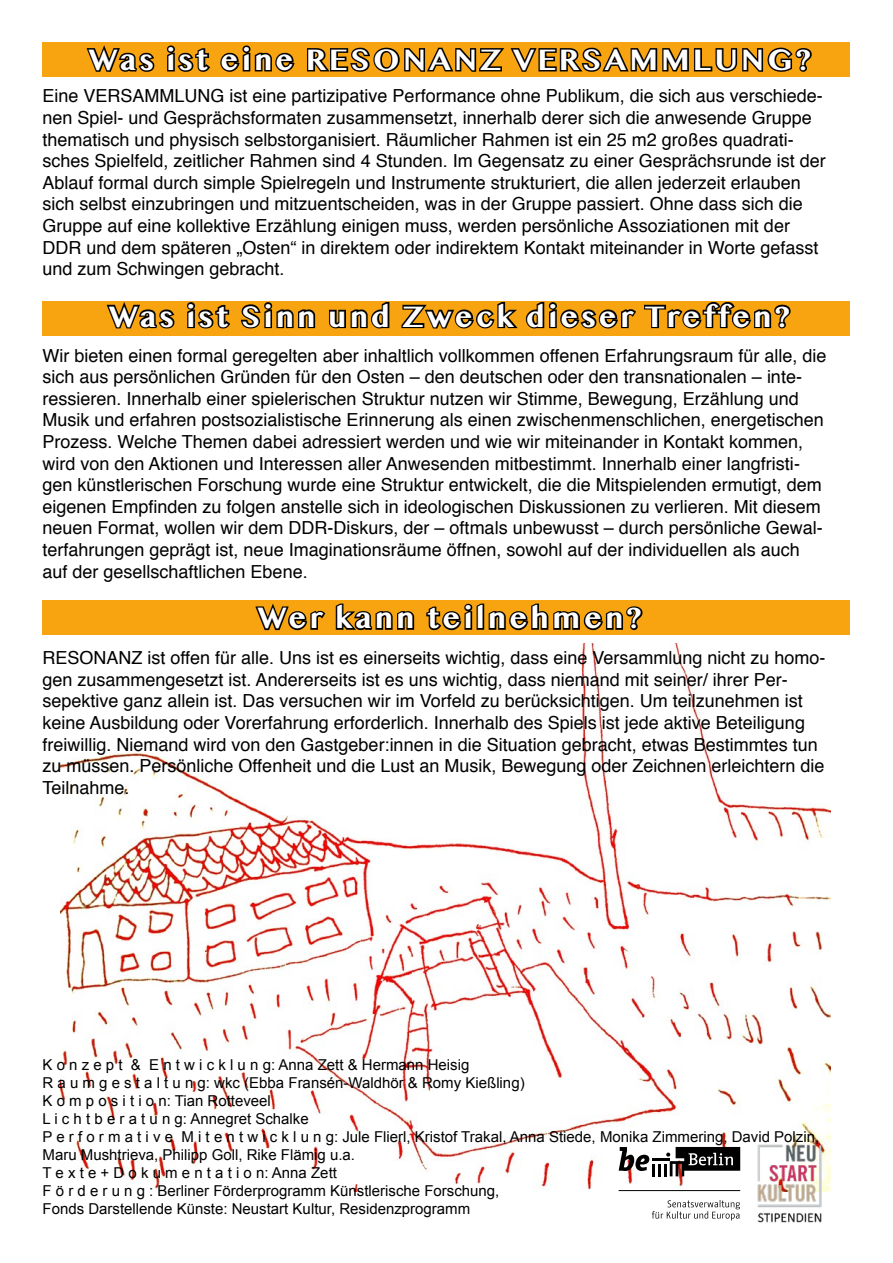
<style>
.page{position:relative;width:893px;height:1263px;background:#fff}
.page>*{position:absolute;margin:0;border:0;box-sizing:border-box;transform-origin:0 0}
.t1{font:700 27px "Bangla MN";letter-spacing:.11em;color:#fff}
.t2{font:18px/21.6px "Helvetica";color:#000}
.t3{font:15px/18px "Arial";color:#000}
</style>
<div class="page">
<img style="left:61px;top:644px;width:769px;height:547px">
<div style="left:43px;top:43px;width:807px;height:34px;background:#f7a410"></div>
<svg style="left:85px;top:42px;width:72px;height:30px"></svg>
<svg style="left:167px;top:45px;width:43px;height:27px"></svg>
<svg style="left:220px;top:45px;width:75px;height:27px"></svg>
<svg style="left:307px;top:47px;width:505px;height:25px"></svg>
<div style="left:43px;top:302px;width:807px;height:34px;background:#f7a410"></div>
<svg style="left:105px;top:301px;width:72px;height:28px"></svg>
<svg style="left:185px;top:301px;width:47px;height:28px"></svg>
<svg style="left:239px;top:301px;width:78px;height:28px"></svg>
<svg style="left:327px;top:301px;width:64px;height:28px"></svg>
<svg style="left:400px;top:301px;width:393px;height:28px"></svg>
<div style="left:43px;top:601px;width:807px;height:34px;background:#f7a410"></div>
<svg style="left:254px;top:600px;width:74px;height:31px"></svg>
<svg style="left:335px;top:603px;width:80px;height:28px"></svg>
<svg style="left:426px;top:603px;width:217px;height:28px"></svg>
<img style="left:755px;top:1142px;width:69px;height:81px">
<svg style="left:619px;top:1147px;width:121px;height:29px"></svg>
<svg style="left:652px;top:1200px;width:88px;height:20px"></svg>
<hr style="left:619px;top:1190px;width:121px;height:1px;background:#000">
<h1 class="t1" style="left:89px;top:45px;width:723px">Was ist eine RESONANZ VERSAMMLUNG?</h1>
<p class="t2" style="left:43px;top:86px;width:785px">Eine VERSAMMLUNG ist eine partizipative Performance ohne Publikum, die sich aus verschiede&shy;nen Spiel- und Gesprächsformaten zusammensetzt, innerhalb derer sich die anwesende Gruppe thematisch und physisch selbstorganisiert. Räumlicher Rahmen ist ein 25 m2 großes quadrati&shy;sches Spielfeld, zeitlicher Rahmen sind 4 Stunden. Im Gegensatz zu einer Gesprächsrunde ist der Ablauf formal durch simple Spielregeln und Instrumente strukturiert, die allen jederzeit erlauben sich selbst einzubringen und mitzuentscheiden, was in der Gruppe passiert. Ohne dass sich die Gruppe auf eine kollektive Erzählung einigen muss, werden persönliche Assoziationen mit der DDR und dem späteren „Osten“ in direktem oder indirektem Kontakt miteinander in Worte gefasst und zum Schwingen gebracht.</p>
<h1 class="t1" style="left:109px;top:301px;width:682px">Was ist Sinn und Zweck dieser Treffen?</h1>
<p class="t2" style="left:43px;top:345px;width:786px">Wir bieten einen formal geregelten aber inhaltlich vollkommen offenen Erfahrungsraum für alle, die sich aus persönlichen Gründen für den Osten – den deutschen oder den transnationalen – inte&shy;ressieren. Innerhalb einer spielerischen Struktur nutzen wir Stimme, Bewegung, Erzählung und Musik und erfahren postsozialistische Erinnerung als einen zwischenmenschlichen, energetischen Prozess. Welche Themen dabei adressiert werden und wie wir miteinander in Kontakt kommen, wird von den Aktionen und Interessen aller Anwesenden mitbestimmt. Innerhalb einer langfristi&shy;gen künstlerischen Forschung wurde eine Struktur entwickelt, die die Mitspielenden ermutigt, dem eigenen Empfinden zu folgen anstelle sich in ideologischen Diskussionen zu verlieren. Mit diesem neuen Format, wollen wir dem DDR-Diskurs, der – oftmals unbewusst – durch persönliche Gewal&shy;terfahrungen geprägt ist, neue Imaginationsräume öffnen, sowohl auf der individuellen als auch auf der gesellschaftlichen Ebene.</p>
<h1 class="t1" style="left:257px;top:603px;width:385px">Wer kann teilnehmen?</h1>
<p class="t2" style="left:43px;top:647px;width:784px">RESONANZ ist offen für alle. Uns ist es einerseits wichtig, dass eine Versammlung nicht zu homo&shy;gen zusammengesetzt ist. Andererseits ist es uns wichtig, dass niemand mit seiner/ ihrer Per&shy;sepektive ganz allein ist. Das versuchen wir im Vorfeld zu berücksichtigen. Um teilzunehmen ist keine Ausbildung oder Vorerfahrung erforderlich. Innerhalb des Spiels ist jede aktive Beteiligung freiwillig. Niemand wird von den Gastgeber:innen in die Situation gebracht, etwas Bestimmtes tun zu müssen. Persönliche Offenheit und die Lust an Musik, Bewegung oder Zeichnen erleichtern die Teilnahme.</p>
<p class="t3" style="left:43px;top:1055px;width:778px">K o n z e p t &amp; E n t w i c k l u n g: Anna Zett &amp; Hermann Heisig<br>R a u m g e s t a l t u n g: wkc (Ebba Fransén-Waldhör &amp; Romy Kießling)<br>K o m p o s i t i o n: Tian Rotteveel<br>L i c h t b e r a t u n g: Annegret Schalke<br>P e r f o r m a t i v e M i t e n t w i c k l u n g: Jule Flierl, Kristof Trakal, Anna Stiede, Monika Zimmering, David Polzin, Maru Mushtrieva, Philipp Goll, Rike Flämig u.a.<br>T e x t e + D o k u m e n t a t i o n: Anna Zett<br>F ö r d e r u n g : Berliner Förderprogramm Künstlerische Forschung,<br>Fonds Darstellende Künste: Neustart Kultur, Residenzprogramm</p>
</div>
